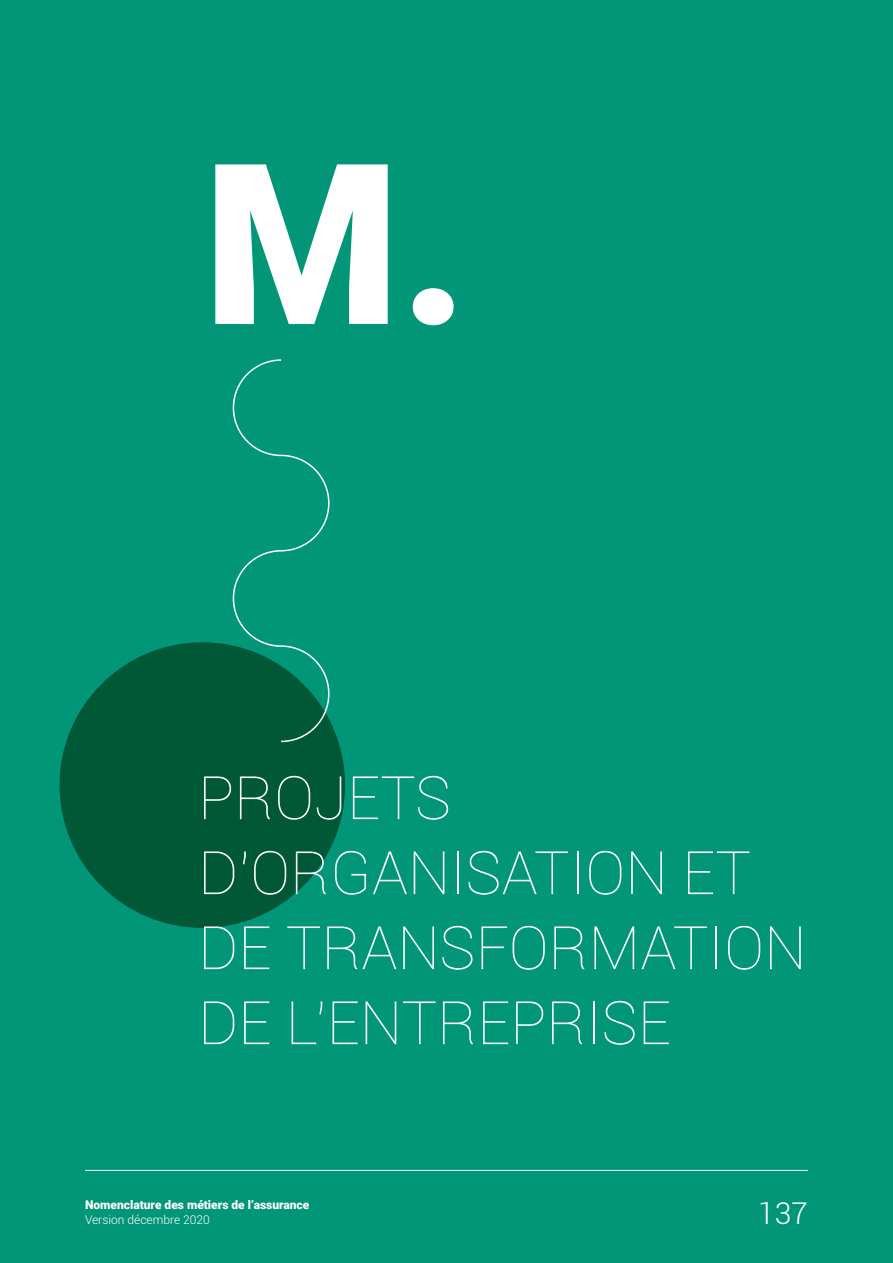
<style>
.page{position:relative;width:893px;height:1263px;background:#009677}
.page>*{position:absolute;margin:0;border:0;box-sizing:border-box;transform-origin:0 0}
.t1{font:900 224.55px "Roboto";color:#fff}
.t2{font:100 60px/75px "Roboto";color:#fff}
.t3{font:300 30px "Roboto";color:#fff}
.t4{font:900 12px "Roboto";color:#fff}
.t5{font:300 12px "Roboto";color:#fff}
</style>
<div class="page">
<div style="left:60px;top:642px;width:285px;height:286px;background:#005837;border-radius:50%"></div>
<hr style="left:85px;top:1170px;width:723px;height:1px;background:#fff">
<svg style="left:232px;top:359px;width:98px;height:384px"></svg>
<h1 class="t1" style="left:203px;top:87px;width:266px">M.</h1>
<p class="t2" style="left:198px;top:758px;width:610px">PROJETS<br>D'ORGANISATION ET<br>DE TRANSFORMATION<br>DE L'ENTREPRISE</p>
<p class="t4" style="left:85px;top:1196px;width:226px">Nomenclature des métiers de l’assurance</p>
<p class="t5" style="left:85px;top:1211px;width:126px">Version décembre 2020</p>
<p class="t3" style="left:758px;top:1193px;width:51px">137</p>
</div>
